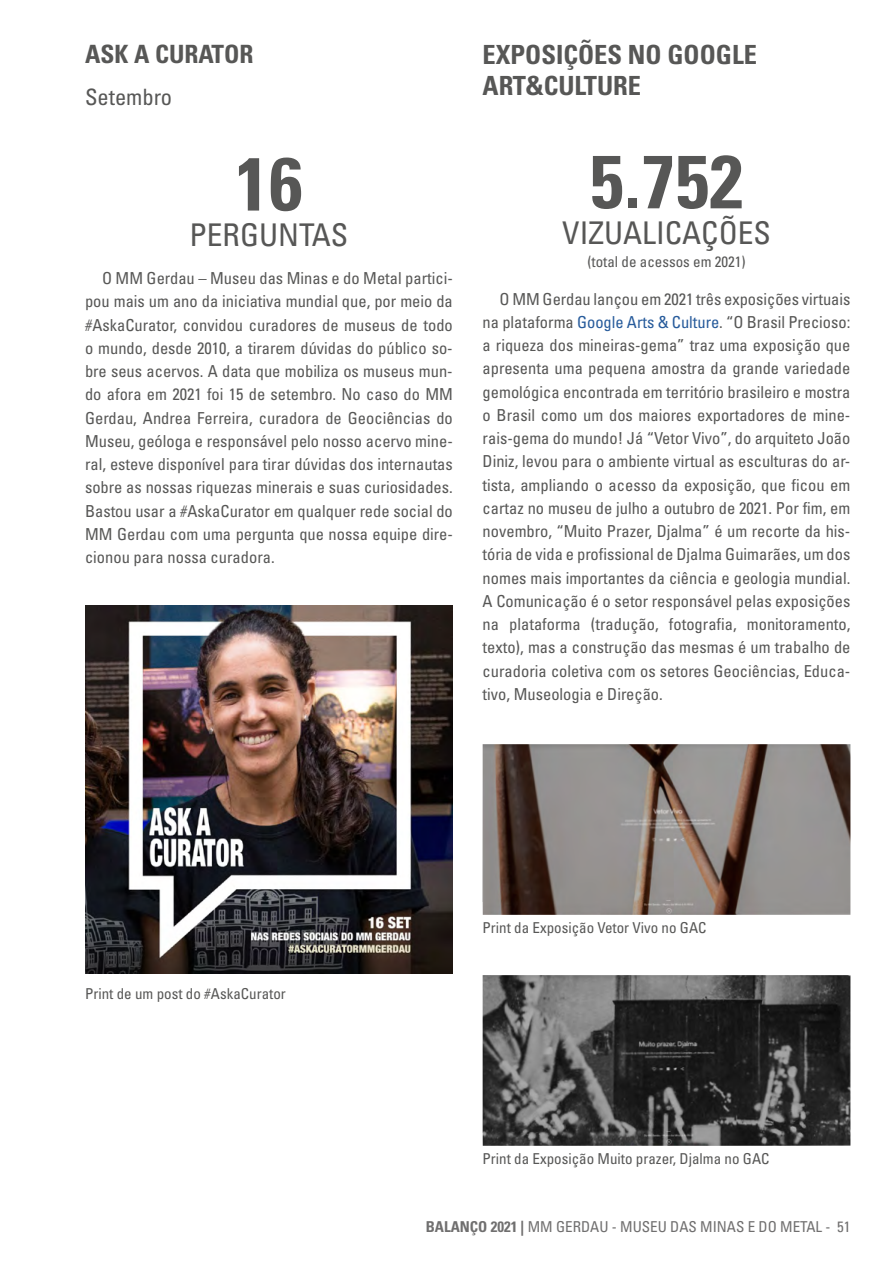
<style>
.page{position:relative;width:893px;height:1263px;background:#fff}
.page>*{position:absolute;margin:0;border:0;box-sizing:border-box;transform-origin:0 0}
.t1{font:75px "Univers LT 67 Bd Cn";color:#575756}
.t2{font:31.2px "Univers LT 57 Cn";color:#575756}
.t3{font:26.4px/31.7px "Univers LT 67 Bd Cn";color:#575756}
.t4{font:25.2px "Univers LT 67 Bd Cn";color:#575756}
.t5{font:22.5px "Univers LT 57 Cn";color:#575756}
.t6{font:16.5px/23.2px "Univers LT 57 Cn";color:#575756;text-align:justify}
.t7{font:15px "Univers LT 57 Cn";color:#575756}
.t8{font:15px "Univers LT 57 Cn";color:#706f6f}
.s1{color:#275b9b}
.s2{font-family:"Univers LT 67 Bd Cn"}
</style>
<div class="page">
<img style="left:85px;top:606px;width:368px;height:368px">
<img style="left:483px;top:744px;width:367px;height:171px">
<img style="left:483px;top:975px;width:367px;height:171px">
<h3 class="t4" style="left:85px;top:38px;width:170px">ASK A CURATOR</h3>
<h3 class="t5" style="left:85px;top:82px;width:89px">Setembro</h3>
<h3 class="t3" style="left:483px;top:38px;width:276px">EXPOSIÇÕES NO GOOGLE<br>ART&amp;CULTURE</h3>
<h1 class="t1" style="left:235px;top:138px;width:69px">16</h1>
<h1 class="t1" style="left:590px;top:136px;width:154px">5.752</h1>
<h2 class="t2" style="left:190px;top:215px;width:160px">PERGUNTAS</h2>
<h2 class="t2" style="left:562px;top:213px;width:210px">VIZUALICAÇÕES</h2>
<p class="t6" style="left:85px;top:266px;width:369px;text-indent:17px">O MM Gerdau – Museu das Minas e do Metal partici&shy;pou mais um ano da iniciativa mundial que, por meio da #AskaCurator, convidou curadores de museus de todo o mundo, desde 2010, a tirarem dúvidas do público so&shy;bre seus acervos. A data que mobiliza os museus mun&shy;do afora em 2021 foi 15 de setembro. No caso do MM Gerdau, Andrea Ferreira, curadora de Geociências do Museu, geóloga e responsável pelo nosso acervo mine&shy;ral, esteve disponível para tirar dúvidas dos internautas sobre as nossas riquezas minerais e suas curiosidades.<br>Bastou usar a #AskaCurator em qualquer rede social do MM Gerdau com uma pergunta que nossa equipe dire&shy;cionou para nossa curadora.</p>
<p class="t7" style="left:587px;top:252px;width:160px">(total de acessos em 2021)</p>
<p class="t6" style="left:483px;top:287px;width:369px;text-indent:17px">O MM Gerdau lançou em 2021 três exposições virtuais na plataforma <span class="s1">Google Arts &amp; Culture</span>. “O Brasil Precioso: a riqueza dos mineiras-gema” traz uma exposição que apresenta uma pequena amostra da grande variedade gemológica encontrada em território brasileiro e mostra o Brasil como um dos maiores exportadores de mine&shy;rais-gema do mundo! Já “Vetor Vivo”, do arquiteto João Diniz, levou para o ambiente virtual as esculturas do ar&shy;tista, ampliando o acesso da exposição, que ficou em cartaz no museu de julho a outubro de 2021. Por fim, em novembro, “Muito Prazer, Djalma” é um recorte da his&shy;tória de vida e profissional de Djalma Guimarães, um dos nomes mais importantes da ciência e geologia mundial.<br>A Comunicação é o setor responsável pelas exposições na plataforma (tradução, fotografia, monitoramento, texto), mas a construção das mesmas é um trabalho de curadoria coletiva com os setores Geociências, Educa&shy;tivo, Museologia e Direção.</p>
<p class="t7" style="left:85px;top:984px;width:202px">Print de um post do #AskaCurator</p>
<p class="t7" style="left:483px;top:918px;width:225px">Print da Exposição Vetor Vivo no GAC</p>
<p class="t7" style="left:483px;top:1149px;width:288px">Print da Exposição Muito prazer, Djalma no GAC</p>
<p class="t8" style="left:426px;top:1217px;width:426px"><span class="s2">BALANÇO 2021 |</span> MM GERDAU - MUSEU DAS MINAS E DO METAL - 51</p>
</div>
